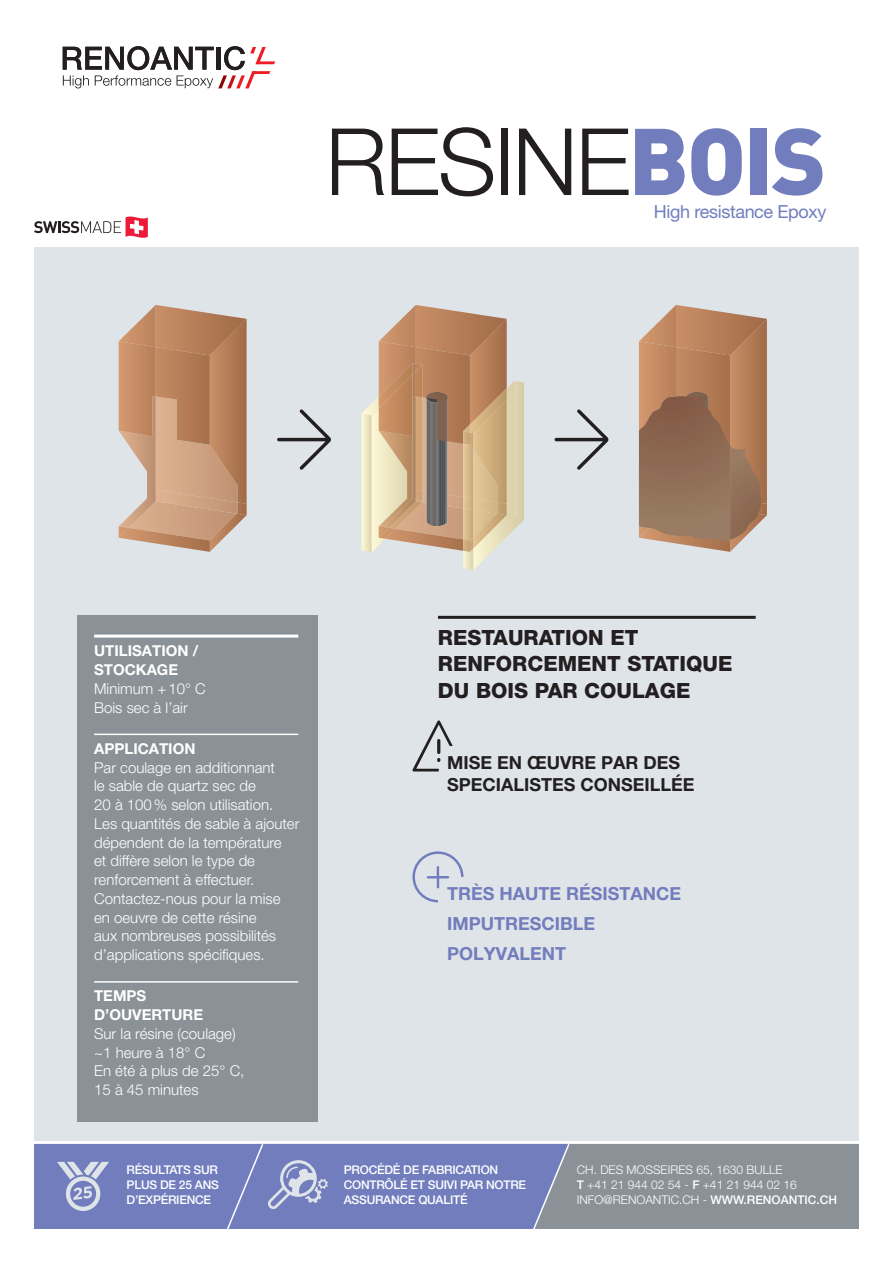
<style>
.page{position:relative;width:893px;height:1263px;background:#fff}
.page>*{position:absolute;margin:0;border:0;box-sizing:border-box;transform-origin:0 0}
.t1{font:300 93px "Helvetica Neue LT Pro";letter-spacing:-.025em;color:#231f20}
.t2{font:800 21px/26.2px "Helvetica Neue LT Pro";color:#231f20}
.t3{font:700 18px/30px "Helvetica Neue LT Pro";color:#717dbd}
.t4{font:700 18px/22.5px "Helvetica Neue LT Pro";color:#231f20}
.t5{font:18px "Helvetica Neue LT Std";letter-spacing:-.02em;color:#717dbd}
.t6{font:300 15px/18.8px "Helvetica Neue LT Pro";color:#fff}
.t7{font:700 15px/18.8px "Helvetica Neue LT Pro";color:#fff}
.t8{font:500 12px/15px "Helvetica Neue LT Std";letter-spacing:-.02em;color:#fff;text-align:justify}
.t9{font:300 12px/15px "Helvetica Neue LT Pro";color:#fff}
.s1{font-family:"DIN Black Alternate";font-weight:400;color:#717dbd}
.s2{font-weight:500}
</style>
<div class="page">
<div style="left:571px;top:1144px;width:288px;height:85px;background:#8a9297"></div>
<div style="left:34px;top:247px;width:825px;height:893px;background:#dfe4e8"></div>
<hr style="left:438px;top:616px;width:318px;height:3px;background:#231f20">
<div style="left:34px;top:1144px;width:497px;height:85px;background:#717dbd"></div>
<svg style="left:531px;top:1143px;width:40px;height:86px;background:#838dae"></svg>
<svg style="left:57px;top:1162px;width:52px;height:49px;background:#99a2cc"></svg>
<svg style="left:412px;top:851px;width:51px;height:51px"></svg>
<div style="left:77px;top:615px;width:241px;height:506px;background:#8a9297"></div>
<hr style="left:94px;top:635px;width:204px;height:3px;background:#fff">
<hr style="left:94px;top:734px;width:204px;height:1px;background:#fff">
<hr style="left:94px;top:981px;width:204px;height:2px;background:#fff">
<svg style="left:225px;top:1143px;width:103px;height:86px;background:#7f8ac2"></svg>
<svg style="left:412px;top:720px;width:41px;height:51px"></svg>
<img style="left:210px;top:355px;width:37px;height:41px">
<img style="left:210px;top:540px;width:12px;height:12px">
<img style="left:156px;top:305px;width:91px;height:50px">
<img style="left:119px;top:305px;width:37px;height:36px">
<img style="left:134px;top:540px;width:76px;height:12px">
<svg style="left:119px;top:396px;width:128px;height:144px;background:#c9a185"></svg>
<img style="left:156px;top:347px;width:54px;height:98px">
<img style="left:119px;top:341px;width:37px;height:95px">
<img style="left:361px;top:415px;width:11px;height:125px">
<svg style="left:361px;top:540px;width:11px;height:12px"></svg>
<img style="left:372px;top:415px;width:7px;height:118px">
<img style="left:372px;top:533px;width:13px;height:19px">
<img style="left:361px;top:396px;width:18px;height:19px">
<img style="left:379px;top:436px;width:16px;height:90px">
<img style="left:384px;top:499px;width:11px;height:27px">
<img style="left:389px;top:501px;width:6px;height:27px">
<img style="left:473px;top:355px;width:34px;height:33px">
<img style="left:417px;top:305px;width:90px;height:50px">
<img style="left:379px;top:305px;width:37px;height:36px">
<img style="left:416px;top:305px;width:1px;height:42px">
<img style="left:379px;top:528px;width:16px;height:11px">
<svg style="left:379px;top:526px;width:10px;height:12px"></svg>
<img style="left:379px;top:341px;width:37px;height:22px">
<img style="left:379px;top:408px;width:16px;height:28px">
<img style="left:379px;top:363px;width:16px;height:45px">
<img style="left:463px;top:552px;width:10px;height:6px">
<svg style="left:463px;top:558px;width:10px;height:12px"></svg>
<img style="left:473px;top:504px;width:24px;height:10px">
<img style="left:473px;top:433px;width:34px;height:71px">
<img style="left:473px;top:514px;width:34px;height:2px">
<svg style="left:497px;top:502px;width:10px;height:13px"></svg>
<img style="left:473px;top:516px;width:51px;height:54px">
<img style="left:514px;top:392px;width:10px;height:128px">
<img style="left:507px;top:392px;width:7px;height:8px">
<img style="left:473px;top:388px;width:34px;height:45px">
<svg style="left:395px;top:347px;width:78px;height:205px;background:#b68f70"></svg>
<svg style="left:507px;top:381px;width:17px;height:11px"></svg>
<img style="left:730px;top:355px;width:37px;height:37px">
<img style="left:730px;top:542px;width:10px;height:10px">
<img style="left:676px;top:305px;width:91px;height:50px">
<img style="left:639px;top:305px;width:37px;height:36px">
<img style="left:667px;top:542px;width:63px;height:10px">
<img style="left:676px;top:347px;width:54px;height:45px">
<img style="left:639px;top:341px;width:37px;height:51px">
<svg style="left:639px;top:392px;width:128px;height:150px;background:#9b745a"></svg>
<svg style="left:277px;top:409px;width:54px;height:61px"></svg>
<svg style="left:554px;top:409px;width:55px;height:61px"></svg>
<svg style="left:63px;top:46px;width:212px;height:42px"></svg>
<svg style="left:34px;top:216px;width:114px;height:22px"></svg>
<h1 class="t1" style="left:325px;top:105px;width:503px">RESINE<span class="s1">BOIS</span></h1>
<p class="t5" style="left:654px;top:200px;width:174px">High resistance Epoxy</p>
<p class="t7" style="left:94px;top:641px;width:106px">UTILISATION /<br>STOCKAGE</p>
<p class="t6" style="left:94px;top:679px;width:113px">Minimum +10° C<br>Bois sec à l’air</p>
<p class="t7" style="left:94px;top:739px;width:103px">APPLICATION</p>
<p class="t6" style="left:94px;top:757px;width:207px">Par coulage en additionnant<br>le sable de quartz sec de<br>20 à 100% selon utilisation.<br>Les quantités de sable à ajouter dépendent de la température<br>et diffère selon le type de renforcement à effectuer.<br>Contactez-nous pour la mise en oeuvre de cette résine<br>aux nombreuses possibilités d’applications spécifiques.</p>
<p class="t7" style="left:94px;top:986px;width:110px">TEMPS<br>D’OUVERTURE</p>
<p class="t6" style="left:94px;top:1024px;width:152px">Sur la résine (coulage) ~1 heure à 18° C<br>En été à plus de 25° C,<br>15 à 45 minutes</p>
<h2 class="t2" style="left:438px;top:624px;width:296px">RESTAURATION ET<br>RENFORCEMENT STATIQUE<br>DU BOIS PAR COULAGE</h2>
<p class="t4" style="left:447px;top:751px;width:249px">MISE EN ŒUVRE PAR DES<br>SPECIALISTES CONSEILLÉE</p>
<p class="t3" style="left:447px;top:878px;width:236px">TRÈS HAUTE RÉSISTANCE<br>IMPUTRESCIBLE<br>POLYVALENT</p>
<p class="t8" style="left:127px;top:1162px;width:94px">RÉSULTATS SUR PLUS DE 25 ANS D’EXPÉRIENCE</p>
<p class="t8" style="left:344px;top:1162px;width:184px;text-align:left">PROCÉDÉ DE FABRICATION<br>CONTRÔLÉ ET SUIVI PAR NOTRE<br>ASSURANCE QUALITÉ</p>
<p class="t9" style="left:577px;top:1162px;width:262px">CH. DES MOSSEIRES 65, 1630 BULLE<br><span class="s2">T</span> +41 21 944 02 54 - <span class="s2">F</span> +41 21 944 02 16<br>INFO@RENOANTIC.CH - <span class="s2">WWW.RENOANTIC.CH</span></p>
</div>
